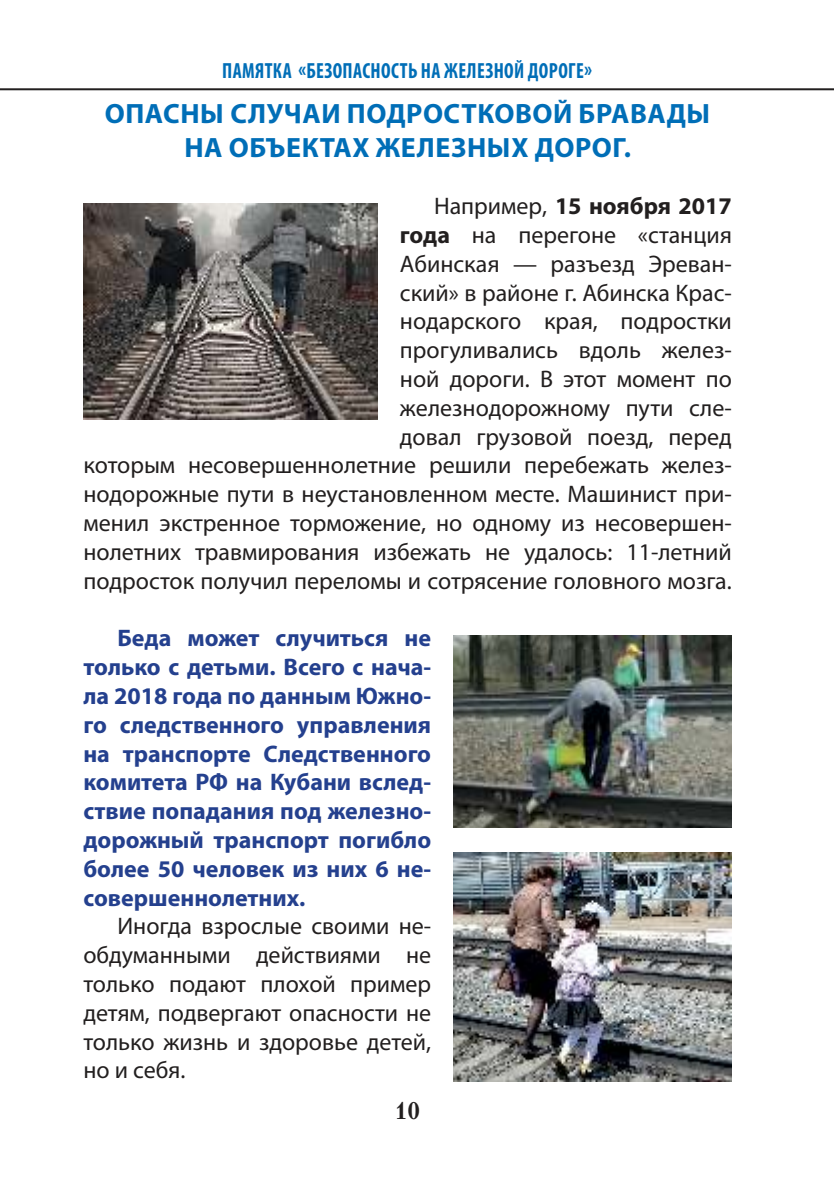
<style>
.page{position:relative;width:834px;height:1185px;background:#fff}
.page>*{position:absolute;margin:0;border:0;box-sizing:border-box;transform-origin:0 0}
.t1{font:700 28px/33.6px "Myriad Pro";letter-spacing:.02em;color:#006eb7;text-align:center}
.t2{font:24px/28.8px "Myriad Pro";color:#221f1f;text-align:right}
.t3{font:700 24px/28.8px "Myriad Pro";color:#24408e;text-align:justify}
.t4{font:700 24px "Petersburg C";color:#221f1f}
.t5{font:700 condensed 22px "Myriad Pro";letter-spacing:.02em;color:#006eb7;scale:.9 1}
.s1{font-weight:700}
</style>
<div class="page">
<hr style="left:0;top:88px;width:833px;height:2px;background:#221f1f">
<img style="left:83px;top:203px;width:294px;height:216px">
<img style="left:454px;top:635px;width:277px;height:192px">
<img style="left:454px;top:853px;width:277px;height:228px">
<p class="t5" style="left:222px;top:60px;width:412px">ПАМЯТКА «БЕЗОПАСНОСТЬ НА ЖЕЛЕЗНОЙ ДОРОГЕ»</p>
<p class="t1" style="left:105px;top:98px;width:607px">ОПАСНЫ СЛУЧАИ ПОДРОСТКОВОЙ БРАВАДЫ<br>НА ОБЪЕКТАХ ЖЕЛЕЗНЫХ ДОРОГ.</p>
<p class="t2" style="left:83px;top:193px;width:650px">Например, <span class="s1">15 ноября 2017<br>года</span> на перегоне «станция<br>Абинская — разъезд Эреван-<br>ский» в районе г. Абинска Крас-<br>нодарского края, подростки<br>прогуливались вдоль желез-<br>ной дороги. В этот момент по<br>железнодорожному пути сле-<br>довал грузовой поезд, перед<br>которым несовершеннолетние решили перебежать желез&shy;нодорожные пути в неустановленном месте. Машинист при&shy;менил экстренное торможение, но одному из несовершен&shy;нолетних травмирования избежать не удалось: 11-летний подросток получил переломы и сотрясение головного мозга.</p>
<p class="t3" style="left:83px;top:625px;width:349px;text-indent:34px">Беда может случиться не только с детьми. Всего с нача&shy;ла 2018 года по данным Южно&shy;го следственного управления на транспорте Следственного комитета РФ на Кубани вслед&shy;ствие попадания под железно&shy;дорожный транспорт погибло более 50 человек из них 6 не&shy;совершеннолетних.</p>
<p class="t2" style="left:83px;top:913px;width:349px;text-align:justify;text-indent:34px">Иногда взрослые своими не&shy;обдуманными действиями не только подают плохой пример детям, подвергают опасности не только жизнь и здоровье детей, но и себя.</p>
<p class="t4" style="left:395px;top:1097px;width:27px">10</p>
</div>
